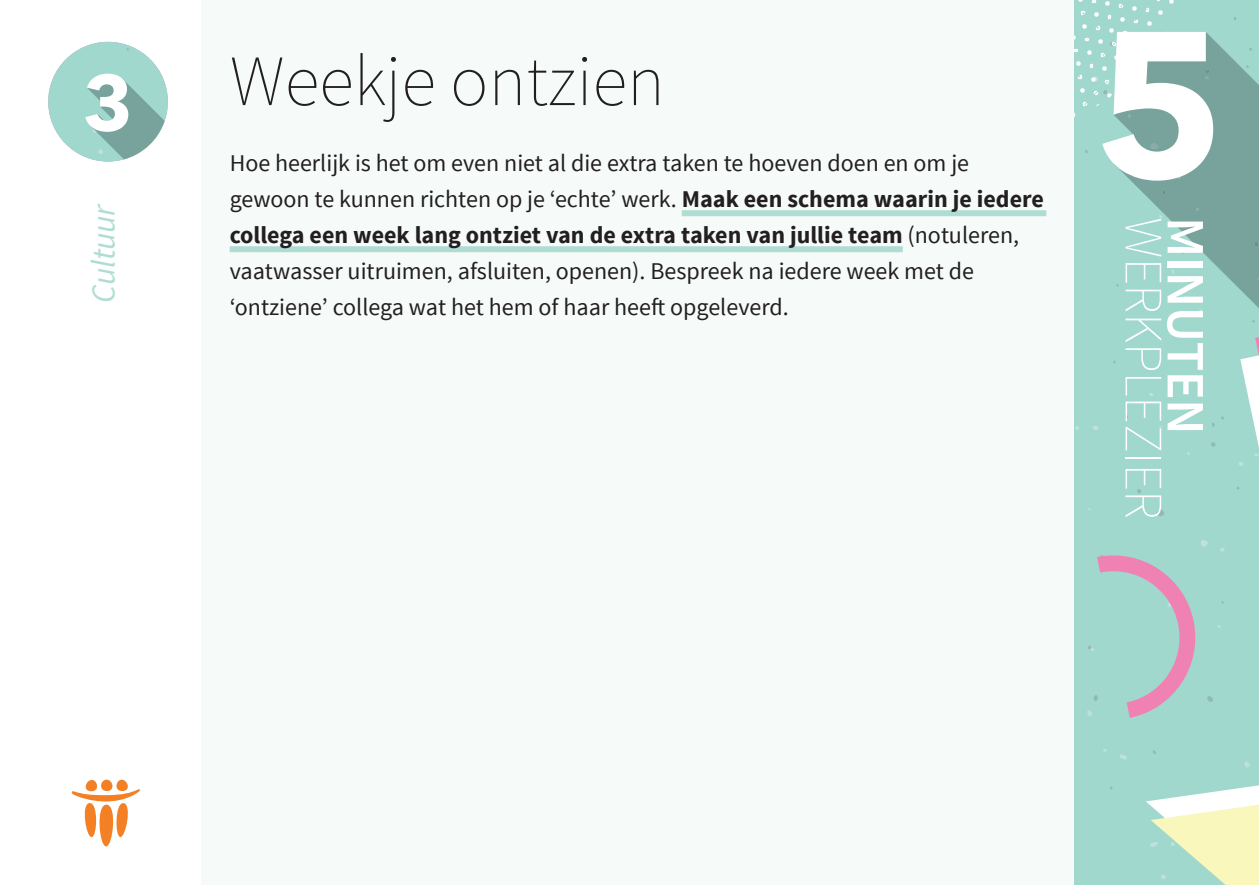
<style>
.page{position:relative;width:1259px;height:885px;background:#fff}
.page>*{position:absolute;margin:0;border:0;box-sizing:border-box;transform-origin:0 0}
.t1{font:700 78px "Avenir Next";color:#fff}
.t2{font:200 72px "Source Sans Pro";color:#231f20}
.t3{font:200 54px "Source Sans Pro";letter-spacing:-.015em;color:#fff}
.t4{font:600 54px "Source Sans Pro";letter-spacing:-.01em;color:#fff}
.t5{font:italic 33px "Source Sans Pro";letter-spacing:-.01em;color:#afddd3}
.t6{font:24px/36px "Source Sans Pro";color:#231f20}
.s1{font-weight:700}
</style>
<div class="page">
<div style="left:201px;top:0;width:873px;height:884px;background:#f6fbfa"></div>
<div style="left:1074px;top:717px;width:185px;height:167px;background:#a1d8ce"></div>
<svg style="left:1152px;top:750px;width:4px;height:4px"></svg>
<svg style="left:1109px;top:786px;width:4px;height:3px"></svg>
<svg style="left:1119px;top:754px;width:7px;height:5px"></svg>
<svg style="left:1145px;top:761px;width:114px;height:123px;background:#cfe9ce"></svg>
<svg style="left:1074px;top:0;width:185px;height:717px;background:#a5d1ca"></svg>
<svg style="left:71px;top:779px;width:69px;height:67px"></svg>
<svg style="left:48px;top:42px;width:120px;height:119px"></svg>
<div style="left:682px;top:210px;width:364px;height:6px;background:#afddd3"></div>
<div style="left:230px;top:246px;width:672px;height:6px;background:#afddd3"></div>
<h1 class="t1" style="left:83px;top:35px;width:52px">3</h1>
<h3 class="t5" style="left:83px;top:303px;width:101px;rotate:-90deg">Cultuur</h3>
<h2 class="t2" style="left:230px;top:38px;width:437px">Weekje ontzien</h2>
<p class="t6" style="left:230px;top:146px;width:815px">Hoe heerlijk is het om even niet al die extra taken te hoeven doen en om je gewoon te kunnen richten op je ‘echte’ werk. <span class="s1">Maak een schema waarin je iedere collega een week lang ontziet van de extra taken van jullie team</span> (notuleren, vaatwasser uitruimen, afsluiten, openen). Bespreek na iedere week met de ‘ontziene’ collega wat het hem of haar heeft opgeleverd.</p>
<h3 class="t3" style="left:1176px;top:217px;width:304px;rotate:90deg">WERKPLEZIER</h3>
<h3 class="t4" style="left:1219px;top:217px;width:219px;rotate:90deg">MINUTEN</h3>
</div>
